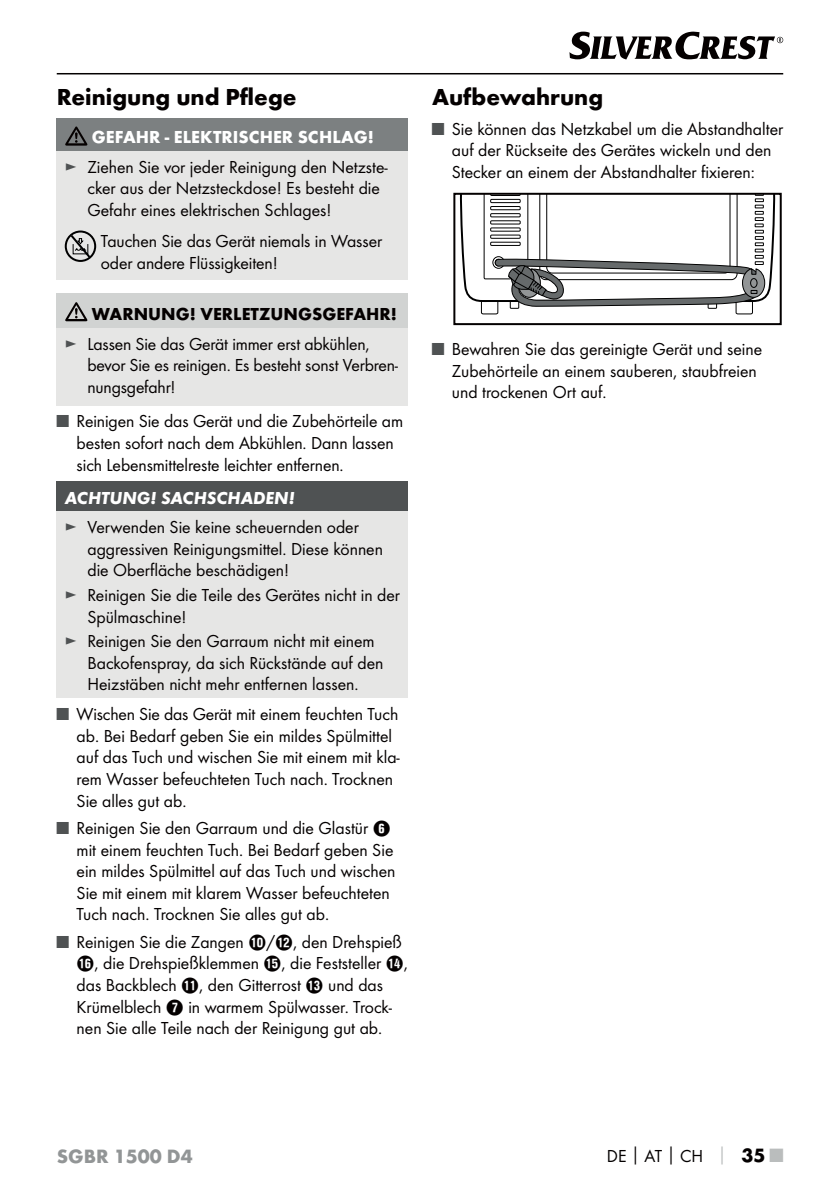
<style>
.page{position:relative;width:840px;height:1191px;background:#fff}
.page>*{position:absolute;margin:0;border:0;box-sizing:border-box;transform-origin:0 0}
.t1{font:700 24px "Futura";color:#040000}
.t2{font:700 20px "Futura";color:#929596}
.t3{font:18px/21.6px "Futura Boo";color:#040000}
.t4{font:700 18px "Futura";color:#fff}
.t5{font:700 18px "Futura";color:#040000}
.t6{font:italic 700 18px "Futura";color:#fff}
.s1{color:#4f5253}
.s2{font-family:"Hako PI Nummern"}
.s3{font-family:"Futura";font-weight:700}
.s4{font-family:"Futura";font-weight:700;color:#babdbd}
.s5{font-family:"Futura";font-weight:700;font-size:20px}
.s6{font-family:"Futura";font-weight:700;font-size:20px;color:#babdbd}
</style>
<div class="page">
<hr style="left:57px;top:73px;width:725px;height:1px;background:#040000">
<svg style="left:569px;top:32px;width:213px;height:28px"></svg>
<div style="left:57px;top:118px;width:351px;height:33px;background:#7c8081"></div>
<div style="left:57px;top:151px;width:351px;height:129px;background:#e6e6e5"></div>
<svg style="left:65px;top:126px;width:22px;height:20px"></svg>
<div style="left:65px;top:230px;width:31px;height:32px;border:2px solid #000;border-radius:50%"></div>
<svg style="left:69px;top:233px;width:23px;height:27px"></svg>
<div style="left:57px;top:293px;width:351px;height:35px;background:#d1d3d2"></div>
<div style="left:57px;top:328px;width:351px;height:77px;background:#e6e6e5"></div>
<svg style="left:65px;top:302px;width:22px;height:19px"></svg>
<div style="left:57px;top:481px;width:351px;height:31px;background:#4f5253"></div>
<div style="left:57px;top:512px;width:351px;height:186px;background:#e6e6e5"></div>
<div style="left:480px;top:300px;width:18px;height:14px;border:1px solid #000;border-radius:2px"></div>
<div style="left:735px;top:300px;width:17px;height:14px;border:1px solid #000;border-radius:2px"></div>
<div style="left:509px;top:300px;width:10px;height:9px;border:1px solid #000"></div>
<div style="left:707px;top:300px;width:9px;height:9px;border:1px solid #000"></div>
<svg style="left:459px;top:196px;width:315px;height:111px"></svg>
<div style="left:453px;top:193px;width:328px;height:132px;border:2px solid #040000"></div>
<h1 class="t1" style="left:57px;top:87px;width:241px">Reinigung und Pflege</h1>
<p class="t4" style="left:92px;top:130px;width:283px">GEFAHR - ELEKTRISCHER SCHLAG!</p>
<p class="t3" style="left:87px;top:157px;width:302px;text-indent:-23px"><span class="s1">►</span> Ziehen Sie vor jeder Reinigung den Netzste&shy;cker aus der Netzsteckdose! Es besteht die<br>Gefahr eines elektrischen Schlages!</p>
<p class="t3" style="left:101px;top:232px;width:283px">Tauchen Sie das Gerät niemals in Wasser oder andere Flüssigkeiten!</p>
<p class="t5" style="left:92px;top:307px;width:306px">WARNUNG! VERLETZUNGSGEFAHR!</p>
<p class="t3" style="left:87px;top:334px;width:312px;text-indent:-23px"><span class="s1">►</span> Lassen Sie das Gerät immer erst abkühlen, bevor Sie es reinigen. Es besteht sonst Verbren&shy;nungsgefahr!</p>
<p class="t3" style="left:77px;top:412px;width:328px;text-indent:-20px"><span class="s1">■</span> Reinigen Sie das Gerät und die Zubehörteile am besten sofort nach dem Abkühlen. Dann lassen sich Lebensmittelreste leichter entfernen.</p>
<p class="t6" style="left:65px;top:492px;width:231px">ACHTUNG! SACHSCHADEN!</p>
<p class="t3" style="left:87px;top:518px;width:297px;text-indent:-23px"><span class="s1">►</span> Verwenden Sie keine scheuernden oder aggressiven Reinigungsmittel. Diese können die Oberfläche beschädigen!</p>
<p class="t3" style="left:87px;top:585px;width:314px;text-indent:-23px"><span class="s1">►</span> Reinigen Sie die Teile des Gerätes nicht in der<br>Spülmaschine!</p>
<p class="t3" style="left:87px;top:631px;width:297px;text-indent:-23px"><span class="s1">►</span> Reinigen Sie den Garraum nicht mit einem<br>Backofenspray, da sich Rückstände auf den<br>Heizstäben nicht mehr entfernen lassen.</p>
<p class="t3" style="left:77px;top:705px;width:324px;text-indent:-20px"><span class="s1">■</span> Wischen Sie das Gerät mit einem feuchten Tuch ab. Bei Bedarf geben Sie ein mildes Spülmittel auf das Tuch und wischen Sie mit einem mit kla&shy;rem Wasser befeuchteten Tuch nach. Trocknen Sie alles gut ab.</p>
<p class="t3" style="left:77px;top:818px;width:320px;text-indent:-20px"><span class="s1">■</span> Reinigen Sie den Garraum und die Glastür <span class="s2">6 </span>mit einem feuchten Tuch. Bei Bedarf geben Sie ein mildes Spülmittel auf das Tuch und wischen Sie mit einem mit klarem Wasser befeuchteten Tuch nach. Trocknen Sie alles gut ab.</p>
<p class="t3" style="left:77px;top:932px;width:332px;text-indent:-20px"><span class="s1">■</span> Reinigen Sie die Zangen <span class="s2">0</span>/<span class="s2">W</span>, den Drehspieß <span class="s2">Z</span>, die Drehspießklemmen <span class="s2">T</span>, die Feststeller <span class="s2">R</span>, das Backblech <span class="s2">Q</span>, den Gitterrost <span class="s2">E</span> und das Krümelblech <span class="s2">7</span> in warmem Spülwasser. Trock&shy;nen Sie alle Teile nach der Reinigung gut ab.</p>
<h1 class="t1" style="left:432px;top:87px;width:173px">Aufbewahrung</h1>
<p class="t3" style="left:432px;top:119px;width:352px;text-align:center"><span class="s1">■</span> Sie können das Netzkabel um die Abstandhalter auf der Rückseite des Gerätes wickeln und den<br>Stecker an einem der Abstandhalter fixieren:</p>
<p class="t3" style="left:451px;top:340px;width:311px;text-indent:-20px"><span class="s1">■</span> Bewahren Sie das gereinigte Gerät und seine<br>Zubehörteile an einem sauberen, staubfreien und trockenen Ort auf.</p>
<p class="t2" style="left:57px;top:1148px;width:137px">SGBR 1500 D4</p>
<p class="t3" style="left:606px;top:1146px;width:178px">DE<span class="s3">│</span>AT<span class="s3">│</span>CH <span class="s4">│</span> <span class="s5">35</span> <span class="s6">■</span></p>
</div>
